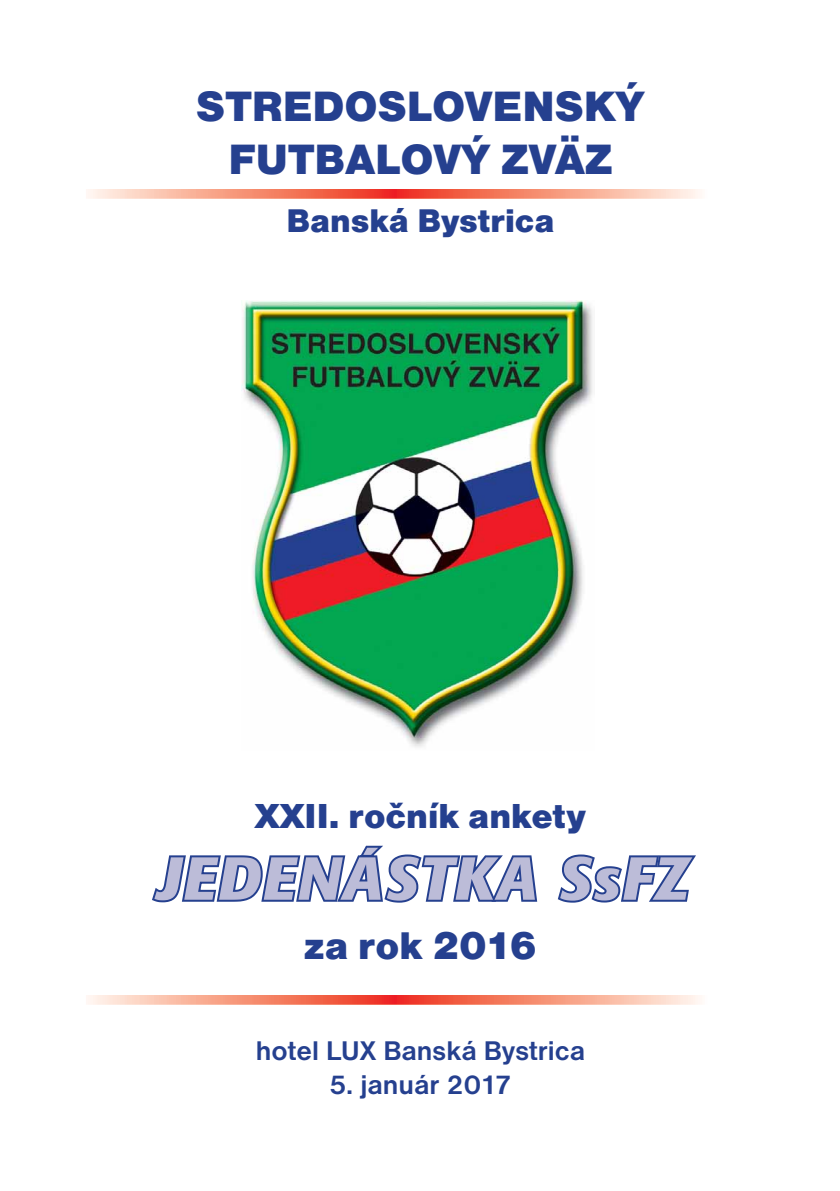
<style>
.page{position:relative;width:840px;height:1191px;background:#fff}
.page>*{position:absolute;margin:0;border:0;box-sizing:border-box;transform-origin:0 0}
.t1{font:italic 900 60px "Skoda Sans";letter-spacing:.025em;color:#bcbcd8}
.t2{font:44px/52.8px "Nimbus San DEE Blac";color:#25408f;text-align:center}
.t3{font:40px "Nimbus San DEE Blac";letter-spacing:-.025em;color:#25408f}
.t4{font:36px "Nimbus San DEE Blac";color:#25408f}
.t5{font:34px "Nimbus San DEE Blac";color:#25408f}
.t6{font:700 28px "Nimbus San DEE";color:#25408f}
</style>
<div class="page">
<svg style="left:152px;top:845px;width:386px;height:58px"></svg>
<svg style="left:558px;top:854px;width:138px;height:49px"></svg>
<img style="left:241px;top:300px;width:352px;height:447px">
<img style="left:86px;top:190px;width:614px;height:8px">
<img style="left:86px;top:995px;width:614px;height:9px">
<h2 class="t2" style="left:196px;top:80px;width:449px">Stredoslovenský futbalový zväz</h2>
<p class="t5" style="left:286px;top:201px;width:269px">Banská Bystrica</p>
<p class="t4" style="left:255px;top:794px;width:332px">XXII. ročník ankety</p>
<h1 class="t1" style="left:154px;top:843px;width:534px">JEDENÁSTKA SsFZ</h1>
<h3 class="t3" style="left:304px;top:922px;width:234px">za rok 2016</h3>
<p class="t6" style="left:256px;top:1035px;width:330px">hotel LUX Banská Bystrica</p>
<p class="t6" style="left:329px;top:1069px;width:184px">5. január 2017</p>
</div>
